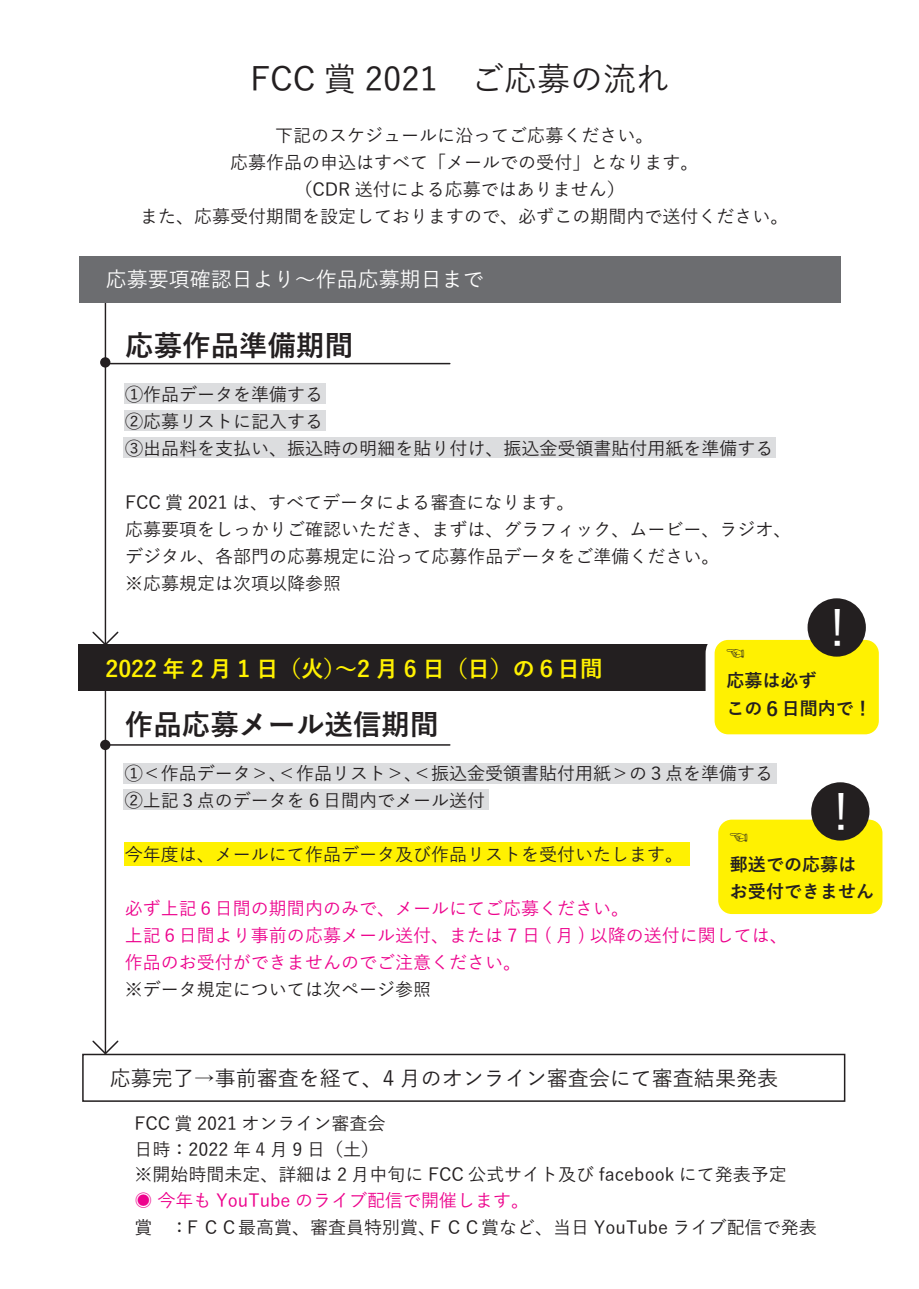
<style>
.page{position:relative;width:919px;height:1289px;background:#fff}
.page>*{position:absolute;margin:0;border:0;box-sizing:border-box;transform-origin:0 0}
.t1{font:500 46.5px "Yu Go";color:#fff}
.t2{font:500 33px "Yu Go";color:#231f20}
.t3{font:700 28.5px "Yu Go";color:#231f20}
.t4{font:700 22.5px "Yu Go";color:#fff101}
.t5{font:500 21px "Yu Go";color:#231f20}
.t6{font:500 21px "Yu Go";color:#fff}
.t7{font:500 18px/27px "Yu Go";color:#231f20}
.t8{font:500 18px/27px "Yu Go";color:#ed028c}
.t9{font:700 18px/27.3px "Yu Go";color:#231f20}
.s1{font-size:19.5px}
</style>
<div class="page">
<div style="left:124px;top:842px;width:565px;height:24px;background:#fff101"></div>
<div style="left:124px;top:763px;width:652px;height:20px;background:#dcdddf"></div>
<div style="left:124px;top:789px;width:365px;height:20px;background:#dcdddf"></div>
<div style="left:124px;top:384px;width:201px;height:20px;background:#dcdddf"></div>
<div style="left:124px;top:411px;width:201px;height:20px;background:#dcdddf"></div>
<div style="left:124px;top:437px;width:652px;height:20px;background:#dcdddf"></div>
<hr style="left:105px;top:287px;width:1px;height:767px;background:#231f20">
<div style="left:79px;top:256px;width:761px;height:47px;background:#6c6d70"></div>
<div style="left:79px;top:644px;width:761px;height:47px;background:#231f20"></div>
<div style="left:82px;top:1053px;width:763px;height:48px;border:2px solid #231f20"></div>
<div style="left:710px;top:635px;width:173px;height:103px;background:#fff101;border-radius:18px"></div>
<div style="left:705px;top:631px;width:182px;height:112px;border:9px solid #fff;border-radius:18px"></div>
<div style="left:807px;top:598px;width:58px;height:58px;background:#231f20;border-radius:50%"></div>
<svg style="left:92px;top:630px;width:27px;height:14px"></svg>
<svg style="left:91px;top:1039px;width:29px;height:16px"></svg>
<div style="left:713px;top:815px;width:173px;height:103px;background:#fff101;border-radius:18px"></div>
<div style="left:709px;top:810px;width:182px;height:113px;border:9px solid #fff;border-radius:18px"></div>
<div style="left:811px;top:782px;width:58px;height:58px;background:#231f20;border-radius:50%"></div>
<hr style="left:105px;top:363px;width:345px;height:1px;background:#231f20">
<hr style="left:105px;top:744px;width:345px;height:1px;background:#231f20">
<div style="left:100px;top:357px;width:10px;height:10px;background:#231f20;border-radius:50%"></div>
<div style="left:100px;top:739px;width:10px;height:11px;background:#231f20;border-radius:50%"></div>
<h2 class="t2" style="left:250px;top:48px;width:420px">FCC 賞 2021　ご応募の流れ</h2>
<p class="t7" style="left:140px;top:120px;width:649px;text-align:center">下記のスケジュールに沿ってご応募ください。<br>応募作品の申込はすべて「メールでの受付」となります。<br>（CDR 送付による応募ではありません）<br>また、応募受付期間を設定しておりますので、必ずこの期間内で送付ください。</p>
<p class="t6" style="left:106px;top:260px;width:379px">応募要項確認日より～作品応募期日まで</p>
<h3 class="t3" style="left:125px;top:330px;width:229px">応募作品準備期間</h3>
<p class="t7" style="left:125px;top:378px;width:650px">①作品データを準備する<br>②応募リストに記入する<br>③出品料を支払い、振込時の明細を貼り付け、振込金受領書貼付用紙を準備する</p>
<p class="t7" style="left:125px;top:486px;width:667px">FCC 賞 2021 は、すべてデータによる審査になります。<br>応募要項をしっかりご確認いただき、まずは、グラフィック、ムービー、ラジオ、デジタル、各部門の応募規定に沿って応募作品データをご準備ください。<br>※応募規定は次項以降参照</p>
<h1 class="t1" style="left:814px;top:585px;width:48px">！</h1>
<p class="t9" style="left:726px;top:640px;width:147px">☜<br>応募は必ず<br>この<span class="s1">６</span>日間内で！</p>
<p class="t4" style="left:105px;top:656px;width:498px">2022 年 2 月 1 日（火）～2 月 6 日（日）の６日間</p>
<h3 class="t3" style="left:125px;top:709px;width:315px">作品応募メール送信期間</h3>
<p class="t7" style="left:125px;top:757px;width:650px">①＜作品データ＞、＜作品リスト＞、＜振込金受領書貼付用紙＞の３点を準備する<br>②上記３点のデータを６日間内でメール送付</p>
<p class="t7" style="left:125px;top:838px;width:560px">今年度は、メールにて作品データ及び作品リストを受付いたします。</p>
<p class="t8" style="left:125px;top:892px;width:664px">必ず上記６日間の期間内のみで、メールにてご応募ください。<br>上記６日間より事前の応募メール送付、または 7 日 ( 月 ) 以降の送付に関しては、作品のお受付ができませんのでご注意ください。</p>
<p class="t7" style="left:125px;top:973px;width:308px">※データ規定については次ページ参照</p>
<h1 class="t1" style="left:817px;top:768px;width:48px">！</h1>
<p class="t9" style="left:730px;top:824px;width:145px">☜<br>郵送での応募はお受付できません</p>
<p class="t5" style="left:110px;top:1058px;width:669px">応募完了→事前審査を経て、4 月のオンライン審査会にて審査結果発表</p>
<p class="t7" style="left:134px;top:1108px;width:654px;line-height:25.5px">FCC 賞 2021 オンライン審査会<br>日時：2022 年 4 月 9 日（土）<br>※開始時間未定、詳細は 2 月中旬に FCC 公式サイト及び facebook にて発表予定</p>
<p class="t8" style="left:134px;top:1184px;width:396px">◉ 今年も YouTube のライブ配信で開催します。</p>
<p class="t7" style="left:134px;top:1211px;width:683px">賞　：ＦＣＣ最高賞、審査員特別賞、ＦＣＣ賞など、当日 YouTube ライブ配信で発表</p>
</div>
